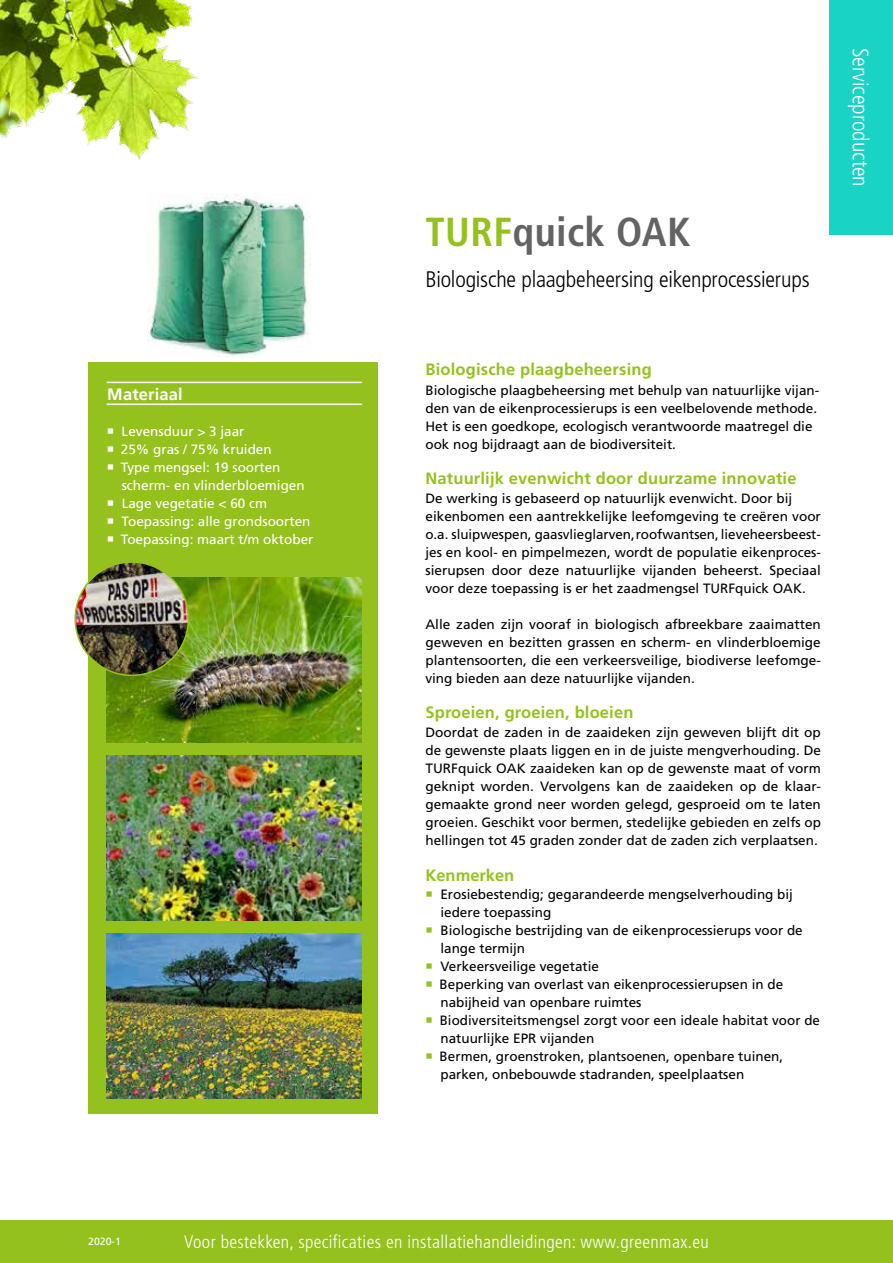
<style>
.page{position:relative;width:893px;height:1263px;background:#fff}
.page>*{position:absolute;margin:0;border:0;box-sizing:border-box;transform-origin:0 0}
.t1{font:700 condensed 40.5px "Frutiger LT Std";letter-spacing:.01em;color:#646363}
.t2{font:300 condensed 22.5px "Frutiger LT Std";letter-spacing:-.01em;color:#000}
.t3{font:300 condensed 22.5px "Frutiger LT Std";color:#fff}
.t4{font:300 condensed 18px "Frutiger LT Std";letter-spacing:.02em;color:#fff}
.t5{font:700 16.5px "Frutiger LT Std";letter-spacing:.01em;color:#95c11f}
.t6{font:700 16.5px "Frutiger LT Std";letter-spacing:.01em;color:#fff}
.t7{font:13.5px/18px "Frutiger LT Std";color:#000}
.t8{font:13.5px/18px "Frutiger LT Std";color:#fff}
.t9{font:10.5px "Frutiger LT Std";color:#fff}
.s1{color:#95c11f}
</style>
<div class="page">
<div style="left:88px;top:362px;width:289px;height:752px;background:#95c11f"></div>
<hr style="left:107px;top:382px;width:255px;height:1px;background:#fff">
<hr style="left:107px;top:404px;width:255px;height:1px;background:#fff">
<img style="left:0;top:0;width:199px;height:160px">
<img style="left:148px;top:195px;width:162px;height:162px">
<img style="left:106px;top:756px;width:256px;height:164px">
<img style="left:106px;top:578px;width:256px;height:164px">
<img style="left:106px;top:934px;width:256px;height:164px">
<div style="left:0;top:1220px;width:893px;height:43px;background:#95c11f"></div>
<img style="left:75px;top:562px;width:113px;height:113px;border-radius:57px">
<div style="left:74px;top:561px;width:115px;height:115px;border:2px solid #95c11f;border-radius:50%"></div>
<div style="left:829px;top:0;width:64px;height:234px;background:#19d3c5"></div>
<p class="t6" style="left:107px;top:385px;width:77px">Materiaal</p>
<p class="t8" style="left:107px;top:422px;width:139px">○ Levensduur &gt; 3 jaar</p>
<p class="t8" style="left:107px;top:440px;width:167px">○ 25% gras / 75% kruiden</p>
<p class="t8" style="left:122px;top:458px;width:185px;text-indent:-15px">○ Type mengsel: 19 soorten scherm- en vlinderbloemigen</p>
<p class="t8" style="left:107px;top:494px;width:162px">○ Lage vegetatie &lt; 60 cm</p>
<p class="t8" style="left:107px;top:512px;width:205px">○ Toepassing: alle grondsoorten</p>
<p class="t8" style="left:107px;top:530px;width:208px">○ Toepassing: maart t/m oktober</p>
<h1 class="t1" style="left:425px;top:208px;width:266px"><span class="s1">TURF</span>quick OAK</h1>
<h2 class="t2" style="left:425px;top:266px;width:386px">Biologische plaagbeheersing eikenprocessierups</h2>
<h2 class="t3" style="left:873px;top:48px;width:141px;rotate:90deg">Serviceproducten</h2>
<p class="t5" style="left:426px;top:359px;width:228px">Biologische plaagbeheersing</p>
<p class="t7" style="left:425px;top:381px;width:395px">Biologische plaagbeheersing met behulp van natuurlijke vijan&shy;den van de eikenprocessierups is een veelbelovende methode.<br>Het is een goedkope, ecologisch verantwoorde maatregel die ook nog bijdraagt aan de biodiversiteit.</p>
<p class="t5" style="left:425px;top:469px;width:373px">Natuurlijk evenwicht door duurzame innovatie</p>
<p class="t7" style="left:425px;top:489px;width:397px">De werking is gebaseerd op natuurlijk evenwicht. Door bij eikenbomen een aantrekkelijke leefomgeving te creëren voor o.a. sluipwespen, gaasvlieglarven, roofwantsen, lieveheersbeest&shy;jes en kool- en pimpelmezen, wordt de populatie eikenproces&shy;sierupsen door deze natuurlijke vijanden beheerst. Speciaal voor deze toepassing is er het zaadmengsel TURFquick OAK.</p>
<p class="t7" style="left:425px;top:615px;width:397px;text-align:justify">Alle zaden zijn vooraf in biologisch afbreekbare zaaimatten geweven en bezitten grassen en scherm- en vlinderbloemige plantensoorten, die een verkeersveilige, biodiverse leefomge&shy;ving bieden aan deze natuurlijke vijanden.</p>
<p class="t5" style="left:425px;top:703px;width:210px">Sproeien, groeien, bloeien</p>
<p class="t7" style="left:425px;top:723px;width:397px;text-align:justify">Doordat de zaden in de zaaideken zijn geweven blijft dit op de gewenste plaats liggen en in de juiste mengverhouding. De TURFquick OAK zaaideken kan op de gewenste maat of vorm geknipt worden. Vervolgens kan de zaaideken op de klaar&shy;gemaakte grond neer worden gelegd, gesproeid om te laten groeien. Geschikt voor bermen, stedelijke gebieden en zelfs op hellingen tot 45 graden zonder dat de zaden zich verplaatsen.</p>
<p class="t5" style="left:425px;top:866px;width:90px">Kenmerken</p>
<p class="t7" style="left:440px;top:885px;width:354px;text-indent:-15px"><span class="s1">○</span> Erosiebestendig; gegarandeerde mengselverhouding bij iedere toepassing</p>
<p class="t7" style="left:440px;top:921px;width:364px;text-indent:-15px"><span class="s1">○</span> Biologische bestrijding van de eikenprocessierups voor de lange termijn</p>
<p class="t7" style="left:425px;top:957px;width:175px"><span class="s1">○</span> Verkeersveilige vegetatie</p>
<p class="t7" style="left:440px;top:975px;width:344px;text-indent:-15px"><span class="s1">○</span> Beperking van overlast van eikenprocessierupsen in de nabijheid van openbare ruimtes</p>
<p class="t7" style="left:440px;top:1011px;width:381px;text-indent:-15px"><span class="s1">○</span> Biodiversiteitsmengsel zorgt voor een ideale habitat voor de natuurlijke EPR vijanden</p>
<p class="t7" style="left:440px;top:1047px;width:344px;text-indent:-15px"><span class="s1">○</span> Bermen, groenstroken, plantsoenen, openbare tuinen, parken, onbebouwde stadranden, speelplaatsen</p>
<p class="t9" style="left:88px;top:1235px;width:34px">2020-1</p>
<h3 class="t4" style="left:184px;top:1232px;width:526px">Voor bestekken, specificaties en installatiehandleidingen: www.greenmax.eu</h3>
</div>
